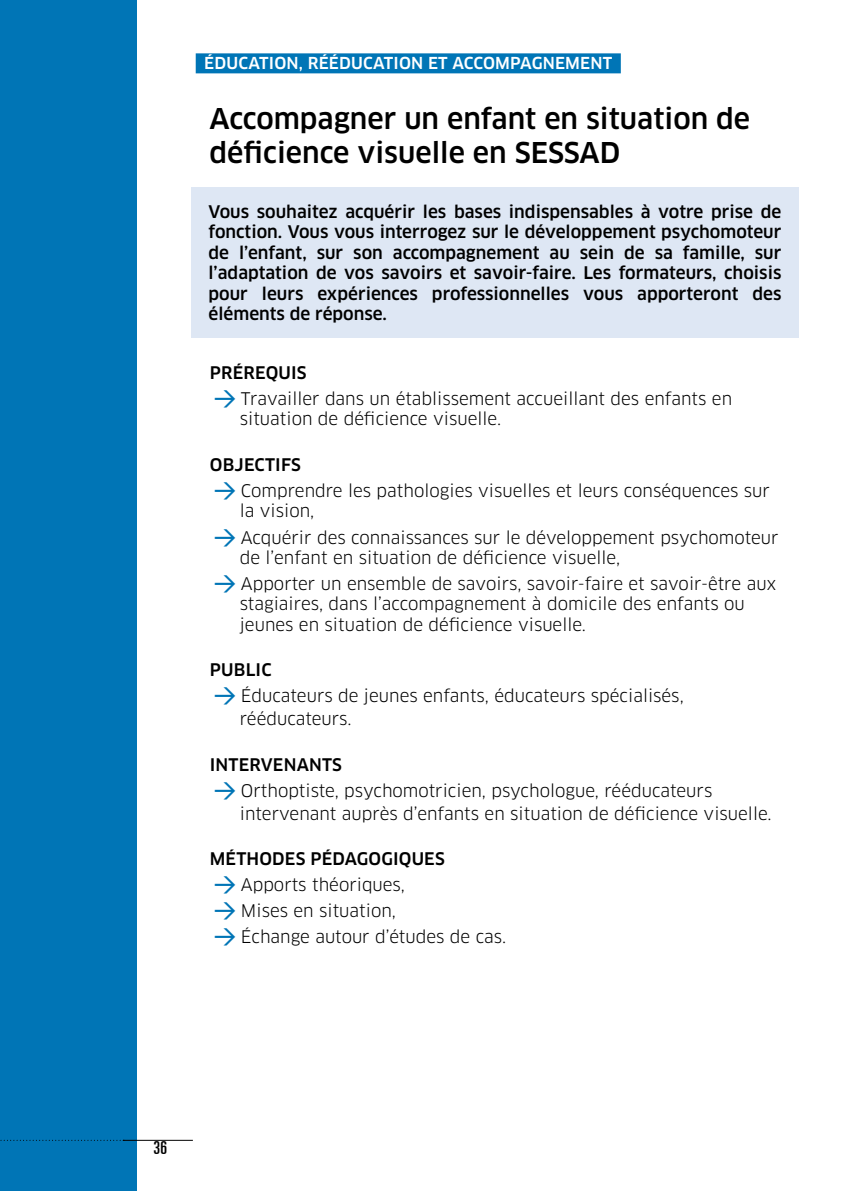
<style>
.page{position:relative;width:851px;height:1191px;background:#fff}
.page>*{position:absolute;margin:0;border:0;box-sizing:border-box;transform-origin:0 0}
.t1{font:500 28px/33.6px "Clan OT";color:#000}
.t2{font:500 22px "DIN Pro";color:#0075b6}
.t3{font:18px "Univers LT Pro Ult Cond";color:#000}
.t4{font:17px/20.4px "Clan OT";color:#000}
.t5{font:500 17px/20.4px "Clan OT";letter-spacing:.005em;color:#000;text-align:justify}
.t6{font:500 16.2px "Clan OT";letter-spacing:.01em;color:#fff}
.s1{font-family:"DIN Pro";font-weight:500;font-size:22px;color:#0075b6}
</style>
<div class="page">
<div style="left:0;top:0;width:136px;height:1191px;background:#0075b6"></div>
<hr style="left:123px;top:1139px;width:70px;height:1px;background:#000">
<svg style="left:4px;top:1139px;width:120px;height:1px"></svg>
<div style="left:196px;top:53px;width:424px;height:20px;background:#0075b6"></div>
<div style="left:191px;top:187px;width:607px;height:151px;background:#dee7f4"></div>
<p class="t6" style="left:204px;top:54px;width:409px">ÉDUCATION, RÉÉDUCATION ET ACCOMPAGNEMENT</p>
<h1 class="t1" style="left:209px;top:102px;width:542px">Accompagner un enfant en situation de déficience visuelle en SESSAD</h1>
<p class="t5" style="left:208px;top:202px;width:574px">Vous souhaitez acquérir les bases indispensables à votre prise de fonction. Vous vous interrogez sur le développement psychomoteur de l’enfant, sur son accompagnement au sein de sa famille, sur l’adaptation de vos savoirs et savoir-faire. Les formateurs, choisis pour leurs expériences professionnelles vous apporteront des éléments de réponse.</p>
<p class="t5" style="left:210px;top:363px;width:98px">PRÉREQUIS</p>
<p class="t4" style="left:240px;top:388px;width:494px;text-indent:-26px"><span class="s1">→</span> Travailler dans un établissement accueillant des enfants en situation de déficience visuelle.</p>
<p class="t5" style="left:210px;top:454px;width:93px">OBJECTIFS</p>
<p class="t4" style="left:240px;top:480px;width:531px;text-indent:-26px"><span class="s1">→</span> Comprendre les pathologies visuelles et leurs conséquences sur la vision,</p>
<p class="t4" style="left:240px;top:527px;width:540px">Acquérir des connaissances sur le développement psychomoteur de l’enfant en situation de déficience visuelle,</p>
<p class="t4" style="left:240px;top:573px;width:538px">Apporter un ensemble de savoirs, savoir-faire et savoir-être aux stagiaires, dans l’accompagnement à domicile des enfants ou jeunes en situation de déficience visuelle.</p>
<p class="t5" style="left:210px;top:660px;width:63px">PUBLIC</p>
<p class="t4" style="left:240px;top:684px;width:445px;line-height:22.8px;text-indent:-26px"><span class="s1">→</span> Éducateurs de jeunes enfants, éducateurs spécialisés, rééducateurs.</p>
<p class="t5" style="left:210px;top:754px;width:134px">INTERVENANTS</p>
<p class="t4" style="left:240px;top:779px;width:533px;line-height:22.8px;text-indent:-26px"><span class="s1">→</span> Orthoptiste, psychomotricien, psychologue, rééducateurs intervenant auprès d’enfants en situation de déficience visuelle.</p>
<p class="t5" style="left:210px;top:848px;width:236px">MÉTHODES PÉDAGOGIQUES</p>
<p class="t2" style="left:214px;top:891px;width:22px">→</p>
<p class="t4" style="left:241px;top:872px;width:267px;line-height:26px;text-indent:-27px"><span class="s1">→</span> Apports théoriques,<br>Mises en situation,<br>Échange autour d’études de cas.</p>
<p class="t3" style="left:154px;top:1134px;width:15px">36</p>
</div>
